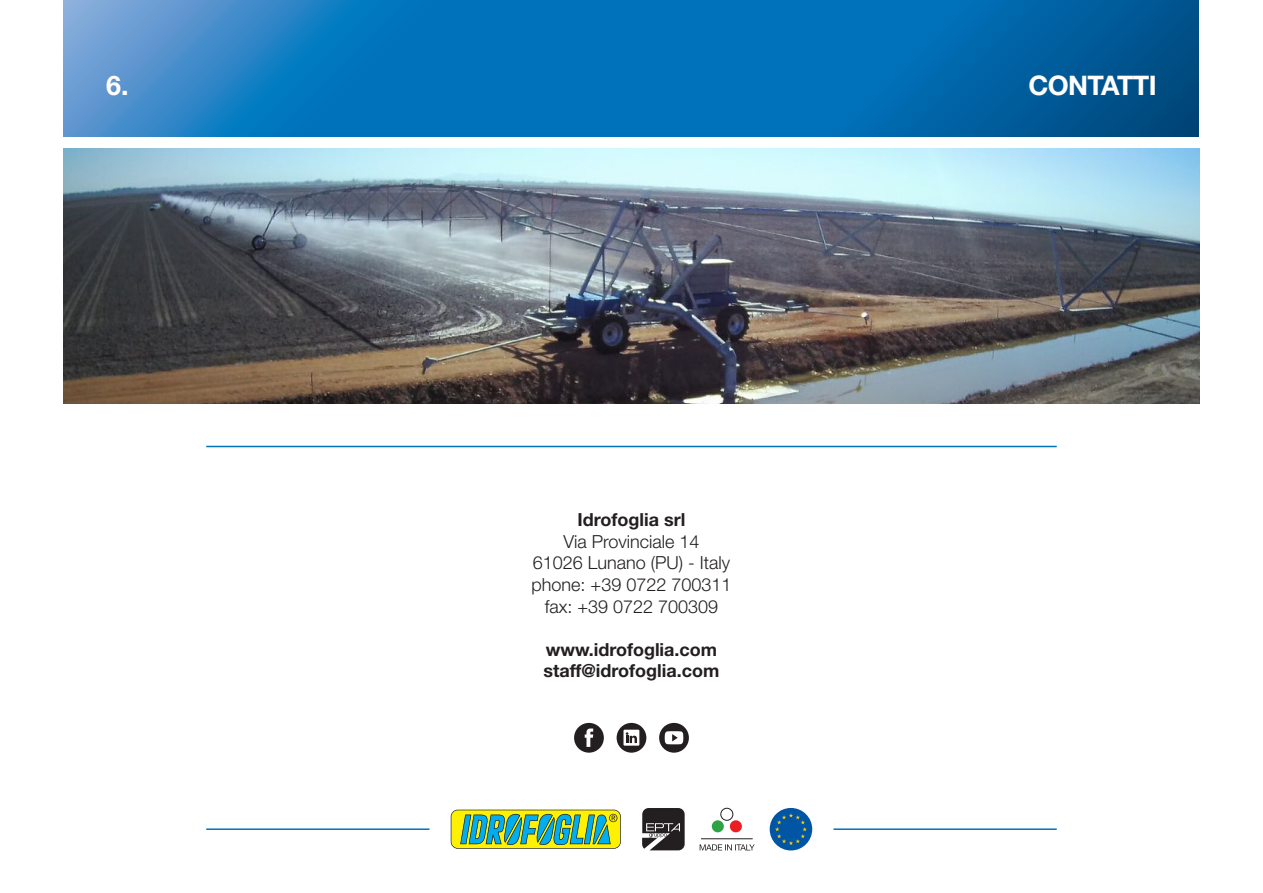
<style>
.page{position:relative;width:1263px;height:893px;background:#fff}
.page>*{position:absolute;margin:0;border:0;box-sizing:border-box;transform-origin:0 0}
.t1{font:700 27px "Helvetica Neue LT Std";letter-spacing:-.025em;color:#fff}
.t2{font:300 18px "Helvetica Neue LT Std";color:#231f20}
.t3{font:700 18px "Helvetica Neue LT Std";color:#231f20}
</style>
<div class="page">
<img style="left:64px;top:149px;width:1135px;height:255px">
<hr style="left:206px;top:446px;width:851px;height:1px;background:#0072bc">
<hr style="left:206px;top:828px;width:223px;height:2px;background:#0072bc">
<hr style="left:833px;top:828px;width:224px;height:2px;background:#0072bc">
<svg style="left:700px;top:844px;width:55px;height:6px"></svg>
<div style="left:712px;top:820px;width:12px;height:12px;background:#2da343;border-radius:50%"></div>
<div style="left:720px;top:808px;width:13px;height:13px;border:1px solid #231f20;border-radius:50%"></div>
<div style="left:730px;top:820px;width:12px;height:12px;background:#ee1d23;border-radius:50%"></div>
<hr style="left:701px;top:838px;width:52px;height:1px;background:#231f20">
<svg style="left:642px;top:808px;width:43px;height:42px;background:#4a4747"></svg>
<div style="left:770px;top:808px;width:42px;height:42px;background:#0155a5;border-radius:50%"></div>
<svg style="left:775px;top:813px;width:32px;height:32px"></svg>
<svg style="left:451px;top:810px;width:170px;height:39px;background:#81b95e"></svg>
<svg style="left:64px;top:0;width:1134px;height:136px;background:#0e72b6"></svg>
<svg style="left:659px;top:723px;width:30px;height:30px"></svg>
<svg style="left:617px;top:723px;width:29px;height:30px"></svg>
<svg style="left:574px;top:723px;width:30px;height:30px"></svg>
<p class="t1" style="left:106px;top:68px;width:24px">6.</p>
<p class="t1" style="left:1028px;top:68px;width:130px">CONTATTI</p>
<p class="t3" style="left:577px;top:509px;width:109px">Idrofoglia srl</p>
<p class="t2" style="left:563px;top:530px;width:138px">Via Provinciale 14</p>
<p class="t2" style="left:533px;top:552px;width:199px">61026 Lunano (PU) - Italy</p>
<p class="t2" style="left:531px;top:573px;width:201px">phone: +39 0722 700311</p>
<p class="t2" style="left:545px;top:595px;width:175px">fax: +39 0722 700309</p>
<p class="t3" style="left:546px;top:638px;width:173px">www.idrofoglia.com</p>
<p class="t3" style="left:543px;top:660px;width:177px">staff@idrofoglia.com</p>
</div>
